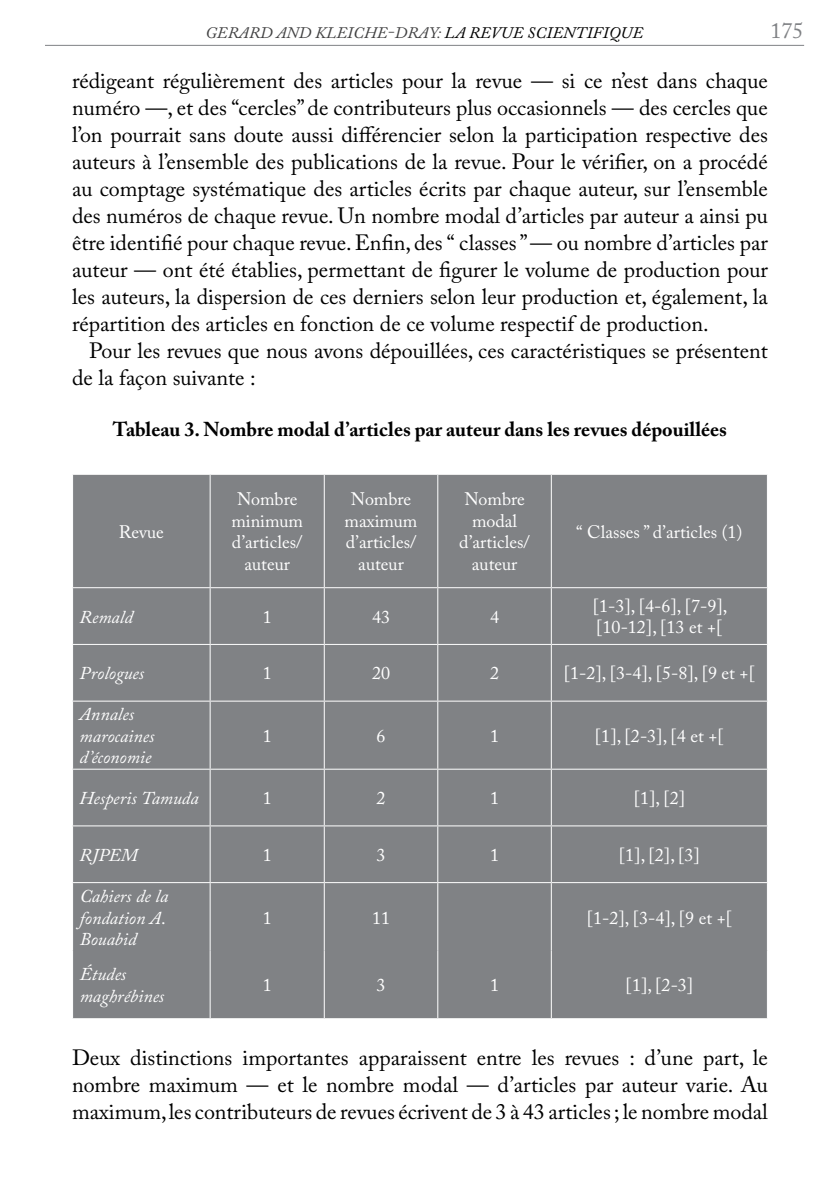
<style>
.page{position:relative;width:840px;height:1191px;background:#fff}
.page>*{position:absolute;margin:0;border:0;box-sizing:border-box;transform-origin:0 0}
.t1{font:22px/27px "Adobe Caslon Pro";color:#000;text-align:justify}
.t2{font:22px "Adobe Caslon Pro";color:#808285}
.t3{font:700 20px "Adobe Caslon Pro";color:#000}
.t4{font:18px/21.6px "Adobe Caslon Pro";color:#fff;text-align:center}
.t5{font:italic 18px/21.6px "Adobe Caslon Pro";color:#fff}
.t6{font:italic 16px "Adobe Caslon Pro";letter-spacing:.015em;color:#000}
.t7{font:italic 16px "Adobe Caslon Pro";letter-spacing:.015em;color:#414142}
.s1{color:#414142}
.s2{font-style:normal}
</style>
<div class="page">
<hr style="left:45px;top:45px;width:758px;height:1px;background:#808285">
<div style="left:73px;top:475px;width:693px;height:543px;background:#808285"></div>
<hr style="left:209px;top:475px;width:1px;height:112px;background:#fff">
<hr style="left:323px;top:475px;width:1px;height:112px;background:#fff">
<hr style="left:437px;top:475px;width:1px;height:112px;background:#fff">
<hr style="left:550px;top:475px;width:1px;height:112px;background:#fff">
<hr style="left:72px;top:587px;width:138px;height:1px;background:#fff">
<hr style="left:210px;top:587px;width:114px;height:1px;background:#fff">
<hr style="left:209px;top:588px;width:1px;height:56px;background:#fff">
<hr style="left:324px;top:587px;width:113px;height:1px;background:#fff">
<hr style="left:323px;top:588px;width:1px;height:56px;background:#fff">
<hr style="left:437px;top:587px;width:114px;height:1px;background:#fff">
<hr style="left:437px;top:588px;width:1px;height:56px;background:#fff">
<hr style="left:551px;top:587px;width:216px;height:1px;background:#fff">
<hr style="left:550px;top:588px;width:1px;height:56px;background:#fff">
<hr style="left:72px;top:644px;width:138px;height:1px;background:#fff">
<hr style="left:210px;top:644px;width:114px;height:1px;background:#fff">
<hr style="left:209px;top:645px;width:1px;height:55px;background:#fff">
<hr style="left:324px;top:644px;width:113px;height:1px;background:#fff">
<hr style="left:323px;top:645px;width:1px;height:55px;background:#fff">
<hr style="left:437px;top:644px;width:114px;height:1px;background:#fff">
<hr style="left:437px;top:645px;width:1px;height:55px;background:#fff">
<hr style="left:551px;top:644px;width:216px;height:1px;background:#fff">
<hr style="left:550px;top:645px;width:1px;height:55px;background:#fff">
<hr style="left:72px;top:700px;width:138px;height:1px;background:#fff">
<hr style="left:210px;top:700px;width:114px;height:1px;background:#fff">
<hr style="left:209px;top:701px;width:1px;height:67px;background:#fff">
<hr style="left:324px;top:700px;width:113px;height:1px;background:#fff">
<hr style="left:323px;top:701px;width:1px;height:67px;background:#fff">
<hr style="left:437px;top:700px;width:114px;height:1px;background:#fff">
<hr style="left:437px;top:701px;width:1px;height:67px;background:#fff">
<hr style="left:551px;top:700px;width:216px;height:1px;background:#fff">
<hr style="left:550px;top:701px;width:1px;height:67px;background:#fff">
<hr style="left:72px;top:768px;width:138px;height:1px;background:#fff">
<hr style="left:210px;top:768px;width:114px;height:1px;background:#fff">
<hr style="left:209px;top:769px;width:1px;height:56px;background:#fff">
<hr style="left:324px;top:768px;width:113px;height:1px;background:#fff">
<hr style="left:323px;top:769px;width:1px;height:56px;background:#fff">
<hr style="left:437px;top:768px;width:114px;height:1px;background:#fff">
<hr style="left:437px;top:769px;width:1px;height:56px;background:#fff">
<hr style="left:551px;top:768px;width:216px;height:1px;background:#fff">
<hr style="left:550px;top:769px;width:1px;height:56px;background:#fff">
<hr style="left:72px;top:825px;width:138px;height:1px;background:#fff">
<hr style="left:210px;top:825px;width:114px;height:1px;background:#fff">
<hr style="left:209px;top:826px;width:1px;height:56px;background:#fff">
<hr style="left:324px;top:825px;width:113px;height:1px;background:#fff">
<hr style="left:323px;top:826px;width:1px;height:56px;background:#fff">
<hr style="left:437px;top:825px;width:114px;height:1px;background:#fff">
<hr style="left:437px;top:826px;width:1px;height:56px;background:#fff">
<hr style="left:551px;top:825px;width:216px;height:1px;background:#fff">
<hr style="left:550px;top:826px;width:1px;height:56px;background:#fff">
<hr style="left:72px;top:882px;width:138px;height:1px;background:#fff">
<hr style="left:210px;top:882px;width:114px;height:1px;background:#fff">
<hr style="left:209px;top:883px;width:1px;height:67px;background:#fff">
<hr style="left:324px;top:882px;width:113px;height:1px;background:#fff">
<hr style="left:323px;top:883px;width:1px;height:67px;background:#fff">
<hr style="left:437px;top:882px;width:114px;height:1px;background:#fff">
<hr style="left:437px;top:883px;width:1px;height:67px;background:#fff">
<hr style="left:551px;top:882px;width:216px;height:1px;background:#fff">
<hr style="left:550px;top:883px;width:1px;height:67px;background:#fff">
<hr style="left:209px;top:950px;width:1px;height:68px;background:#fff">
<hr style="left:323px;top:950px;width:1px;height:68px;background:#fff">
<hr style="left:437px;top:950px;width:1px;height:68px;background:#fff">
<hr style="left:550px;top:950px;width:1px;height:68px;background:#fff">
<p class="t7" style="left:205px;top:23px;width:24px">Gerard</p>
<p class="t7" style="left:276px;top:23px;width:51px">and kle</p>
<p class="t7" style="left:347px;top:23px;width:60px">iche-dra</p>
<p class="t6" style="left:429px;top:23px;width:192px"><span class="s1">y:</span> La Re vue Scientifique</p>
<p class="t2" style="left:769px;top:18px;width:34px">175</p>
<p class="t1" style="left:72px;top:67px;width:697px">rédigeant régulièrement des articles pour la revue — si ce n’est dans chaque</p>
<p class="t1" style="left:72px;top:94px;width:696px">numéro —, et des “cercles” de contributeurs plus occasionnels — des cercles que</p>
<p class="t1" style="left:72px;top:121px;width:697px">l’on pourrait sans doute aussi différencier selon la participation respective des</p>
<p class="t1" style="left:72px;top:148px;width:696px">auteurs à l’ensemble des publications de la revue. Pour le vérifier, on a procédé</p>
<p class="t1" style="left:72px;top:175px;width:697px">au comptage systématique des articles écrits par chaque auteur, sur l’ensemble</p>
<p class="t1" style="left:72px;top:202px;width:697px">des numéros de chaque revue. Un nombre modal d’articles par auteur a ainsi pu</p>
<p class="t1" style="left:72px;top:229px;width:697px">être identifié pour chaque revue. Enfin, des “ classes” — ou nombre d’articles par</p>
<p class="t1" style="left:72px;top:256px;width:697px">auteur — ont été établies, permettant de figurer le volume de production pour</p>
<p class="t1" style="left:72px;top:282px;width:696px">les auteurs, la dispersion de ces derniers selon leur production et, également, la</p>
<p class="t1" style="left:72px;top:309px;width:637px">répartition des articles en fonction de ce volume respectif de production.</p>
<p class="t1" style="left:89px;top:336px;width:680px">Pour les revues que nous avons dépouillées, ces caractéristiques se présentent</p>
<p class="t1" style="left:72px;top:363px;width:185px">de la façon suivante :</p>
<p class="t3" style="left:113px;top:417px;width:615px">Tableau 3. Nombre modal d’articles par auteur dans les revues dépouillées</p>
<p class="t4" style="left:119px;top:520px;width:46px">Revue</p>
<p class="t4" style="left:231px;top:488px;width:73px">Nombre minimum d’articles/ auteur</p>
<p class="t4" style="left:344px;top:488px;width:74px">Nombre maximum d’articles/ auteur</p>
<p class="t4" style="left:459px;top:488px;width:72px">Nombre modal d’articles/ auteur</p>
<p class="t4" style="left:576px;top:520px;width:168px">“ Classes ” d’articles (1)</p>
<p class="t5" style="left:80px;top:605px;width:55px">Remald</p>
<p class="t4" style="left:262px;top:605px;width:10px">1</p>
<p class="t4" style="left:372px;top:605px;width:19px">43</p>
<p class="t4" style="left:490px;top:605px;width:10px">4</p>
<p class="t4" style="left:592px;top:595px;width:136px;text-align:left">[1-3], [4-6], [7-9], [10-12], [13 et +[</p>
<p class="t5" style="left:80px;top:662px;width:66px">Prologues</p>
<p class="t4" style="left:262px;top:662px;width:10px">1</p>
<p class="t4" style="left:372px;top:662px;width:19px">20</p>
<p class="t4" style="left:490px;top:662px;width:10px">2</p>
<p class="t4" style="left:563px;top:662px;width:192px">[1-2], [3-4], [5-8], [9 et +[</p>
<p class="t5" style="left:80px;top:703px;width:76px">Annales marocaines d’économie</p>
<p class="t4" style="left:262px;top:725px;width:10px">1</p>
<p class="t4" style="left:376px;top:725px;width:10px">6</p>
<p class="t4" style="left:490px;top:725px;width:10px">1</p>
<p class="t4" style="left:594px;top:725px;width:130px">[1], [2-3], [4 et +[</p>
<p class="t5" style="left:80px;top:787px;width:120px">Hesperis Tamuda</p>
<p class="t4" style="left:262px;top:787px;width:10px">1</p>
<p class="t4" style="left:376px;top:787px;width:10px">2</p>
<p class="t4" style="left:490px;top:787px;width:10px">1</p>
<p class="t4" style="left:633px;top:787px;width:53px">[1], [2]</p>
<p class="t5" style="left:80px;top:844px;width:60px">RJPEM</p>
<p class="t4" style="left:262px;top:844px;width:10px">1</p>
<p class="t4" style="left:376px;top:844px;width:10px">3</p>
<p class="t4" style="left:490px;top:844px;width:10px">1</p>
<p class="t4" style="left:618px;top:844px;width:82px">[1], [2], [3]</p>
<p class="t5" style="left:80px;top:885px;width:90px">Cahiers de la fondation A<span class="s2">.<br></span>Bouabid</p>
<p class="t4" style="left:263px;top:906px;width:10px">1</p>
<p class="t4" style="left:372px;top:906px;width:19px">11</p>
<p class="t4" style="left:586px;top:906px;width:147px">[1-2], [3-4], [9 et +[</p>
<p class="t5" style="left:80px;top:963px;width:86px">Études maghrébines</p>
<p class="t4" style="left:263px;top:974px;width:10px">1</p>
<p class="t4" style="left:376px;top:974px;width:10px">3</p>
<p class="t4" style="left:490px;top:974px;width:10px">1</p>
<p class="t4" style="left:625px;top:974px;width:69px">[1], [2-3]</p>
<p class="t1" style="left:72px;top:1044px;width:697px">Deux distinctions importantes apparaissent entre les revues : d’une part, le nombre maximum — et le nombre modal — d’articles par auteur varie. Au maximum, les contributeurs de revues écrivent de 3 à 43 articles ; le nombre modal</p>
</div>
